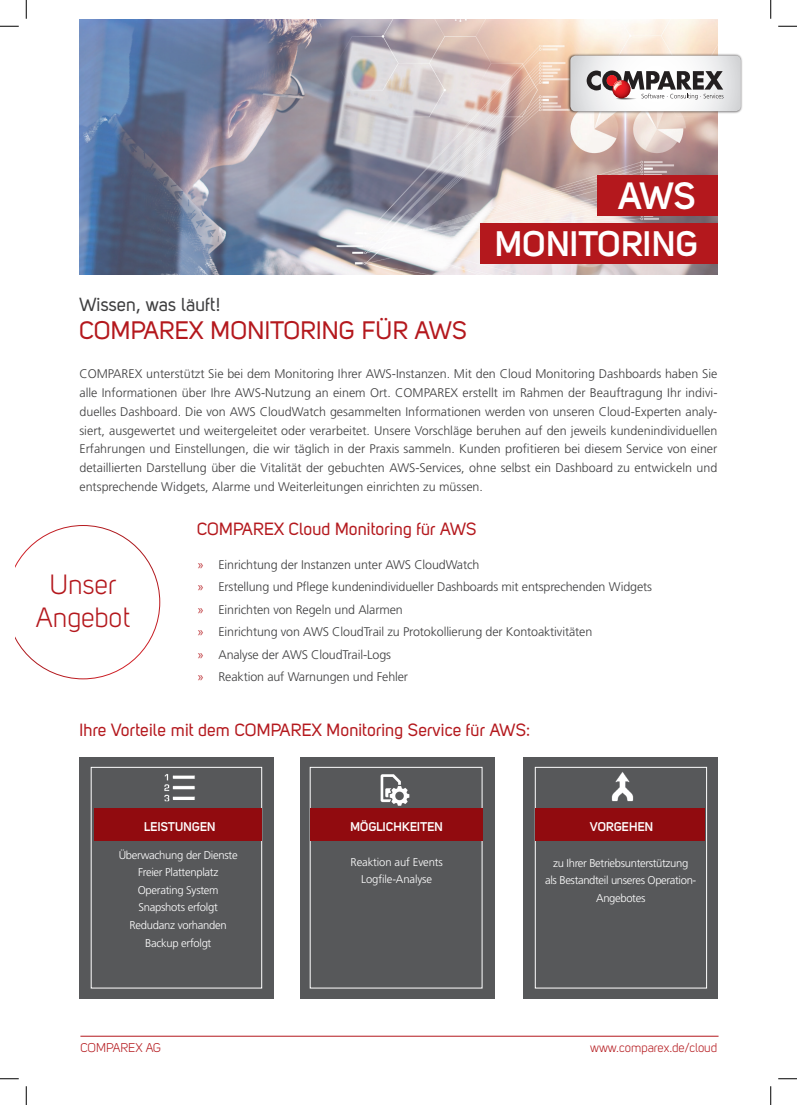
<style>
.page{position:relative;width:797px;height:1105px;background:#fff}
.page>*{position:absolute;margin:0;border:0;box-sizing:border-box;transform-origin:0 0}
.t1{font:700 37.5px "Uni Sans Semi";color:#fff}
.t2{font:700 35px "Uni Sans Semi";color:#fff}
.t3{font:27.5px/33px "Uni Sans Book";color:#b4181d;text-align:center}
.t4{font:25px "Uni Sans Regular";color:#b4181d}
.t5{font:18.75px "Uni Sans Regular";color:#3e3e3f}
.t6{font:17.5px "Uni Sans Regular";color:#b4181d}
.t7{font:300 12.5px/18.8px "Frutiger LT";letter-spacing:-.01em;color:#3e3e3f}
.t8{font:12.5px "Uni Sans Book";color:#b4181d}
.t9{font:700 12.5px "Uni Sans Semi";color:#fff}
.t10{font:300 11.25px/17.5px "Frutiger LT";letter-spacing:-.025em;color:#fff;text-align:center}
.s1{color:#b4181d}
</style>
<div class="page">
<img style="left:79px;top:19px;width:638px;height:255px">
<hr style="left:80px;top:1036px;width:638px;height:1px;background:#b4181d">
<img style="left:567px;top:53px;width:175px;height:62px">
<svg style="left:570px;top:56px;width:171px;height:55px"></svg>
<div style="left:597px;top:175px;width:120px;height:40px;background:#b4181d"></div>
<div style="left:480px;top:223px;width:237px;height:40px;background:#b4181d"></div>
<svg style="left:16px;top:525px;width:144px;height:154px"></svg>
<div style="left:79px;top:757px;width:195px;height:242px;background:#57585a"></div>
<div style="left:91px;top:767px;width:171px;height:221px;border:1px solid #fff"></div>
<div style="left:300px;top:757px;width:194px;height:242px;background:#57585a"></div>
<div style="left:310px;top:767px;width:172px;height:221px;border:1px solid #fff"></div>
<div style="left:522px;top:757px;width:195px;height:242px;background:#57585a"></div>
<div style="left:535px;top:767px;width:172px;height:221px;border:1px solid #fff"></div>
<img style="left:603px;top:767px;width:39px;height:35px">
<img style="left:164px;top:774px;width:31px;height:28px">
<img style="left:380px;top:774px;width:30px;height:32px">
<div style="left:94px;top:808px;width:167px;height:33px;background:#910b0f"></div>
<div style="left:310px;top:808px;width:172px;height:33px;background:#910b0f"></div>
<div style="left:535px;top:808px;width:169px;height:33px;background:#910b0f"></div>
<svg style="left:0;top:25px;width:19px;height:2px"></svg>
<svg style="left:778px;top:25px;width:19px;height:2px"></svg>
<svg style="left:0;top:1078px;width:19px;height:1px"></svg>
<svg style="left:778px;top:1078px;width:19px;height:1px"></svg>
<svg style="left:25px;top:0;width:2px;height:19px"></svg>
<svg style="left:25px;top:1086px;width:2px;height:19px"></svg>
<svg style="left:770px;top:0;width:1px;height:19px"></svg>
<svg style="left:770px;top:1086px;width:1px;height:19px"></svg>
<h3 class="t5" style="left:79px;top:293px;width:143px">Wissen, was läuft!</h3>
<h3 class="t4" style="left:79px;top:316px;width:389px">COMPAREX MONITORING FÜR AWS</h3>
<h1 class="t1" style="left:618px;top:174px;width:79px">AWS</h1>
<h2 class="t2" style="left:495px;top:223px;width:205px">MONITORING</h2>
<p class="t7" style="left:79px;top:365px;width:639px;text-align:justify">COMPAREX unterstützt Sie bei dem Monitoring Ihrer AWS-Instanzen. Mit den Cloud Monitoring Dashboards haben Sie alle Informationen über Ihre AWS-Nutzung an einem Ort. COMPAREX erstellt im Rahmen der Beauftragung Ihr indivi&shy;duelles Dashboard. Die von AWS CloudWatch gesammelten Informationen werden von unseren Cloud-Experten analy&shy;siert, ausgewertet und weitergeleitet oder verarbeitet. Unsere Vorschläge beruhen auf den jeweils kundenindividuellen Erfahrungen und Einstellungen, die wir täglich in der Praxis sammeln. Kunden profitieren bei diesem Service von einer detaillierten Darstellung über die Vitalität der gebuchten AWS-Services, ohne selbst ein Dashboard zu entwickeln und entsprechende Widgets, Alarme und Weiterleitungen einrichten zu müssen.</p>
<h3 class="t6" style="left:197px;top:519px;width:281px">COMPAREX Cloud Monitoring für AWS</h3>
<h3 class="t3" style="left:36px;top:568px;width:96px">Unser<br>Angebot</h3>
<p class="t7" style="left:197px;top:554px;width:456px;line-height:22.5px"><span class="s1">»</span> Einrichtung der Instanzen unter AWS CloudWatch<br><span class="s1">»</span> Erstellung und Pflege kundenindividueller Dashboards mit entsprechenden Widgets <span class="s1">»</span> Einrichten von Regeln und Alarmen<br><span class="s1">»</span> Einrichtung von AWS CloudTrail zu Protokollierung der Kontoaktivitäten<br><span class="s1">»</span> Analyse der AWS CloudTrail-Logs<br><span class="s1">»</span> Reaktion auf Warnungen und Fehler</p>
<h3 class="t6" style="left:79px;top:719px;width:452px">Ihre Vorteile mit dem COMPAREX Monitoring Service für AWS:</h3>
<p class="t9" style="left:144px;top:819px;width:73px">LEISTUNGEN</p>
<p class="t9" style="left:350px;top:819px;width:94px">MÖGLICHKEITEN</p>
<p class="t9" style="left:590px;top:819px;width:65px">VORGEHEN</p>
<p class="t10" style="left:119px;top:846px;width:120px">Überwachung der Dienste<br>Freier Plattenplatz<br>Operating System<br>Snapshots erfolgt<br>Redudanz vorhanden<br>Backup erfolgt</p>
<p class="t10" style="left:545px;top:854px;width:153px">zu Ihrer Betriebsunterstützung<br>als Bestandteil unseres Operation-<br>Angebotes</p>
<p class="t10" style="left:350px;top:853px;width:94px">Reaktion auf Events<br>Logfile-Analyse</p>
<p class="t8" style="left:80px;top:1040px;width:82px">COMPAREX AG</p>
<p class="t8" style="left:590px;top:1040px;width:128px">www.comparex.de/cloud</p>
</div>
